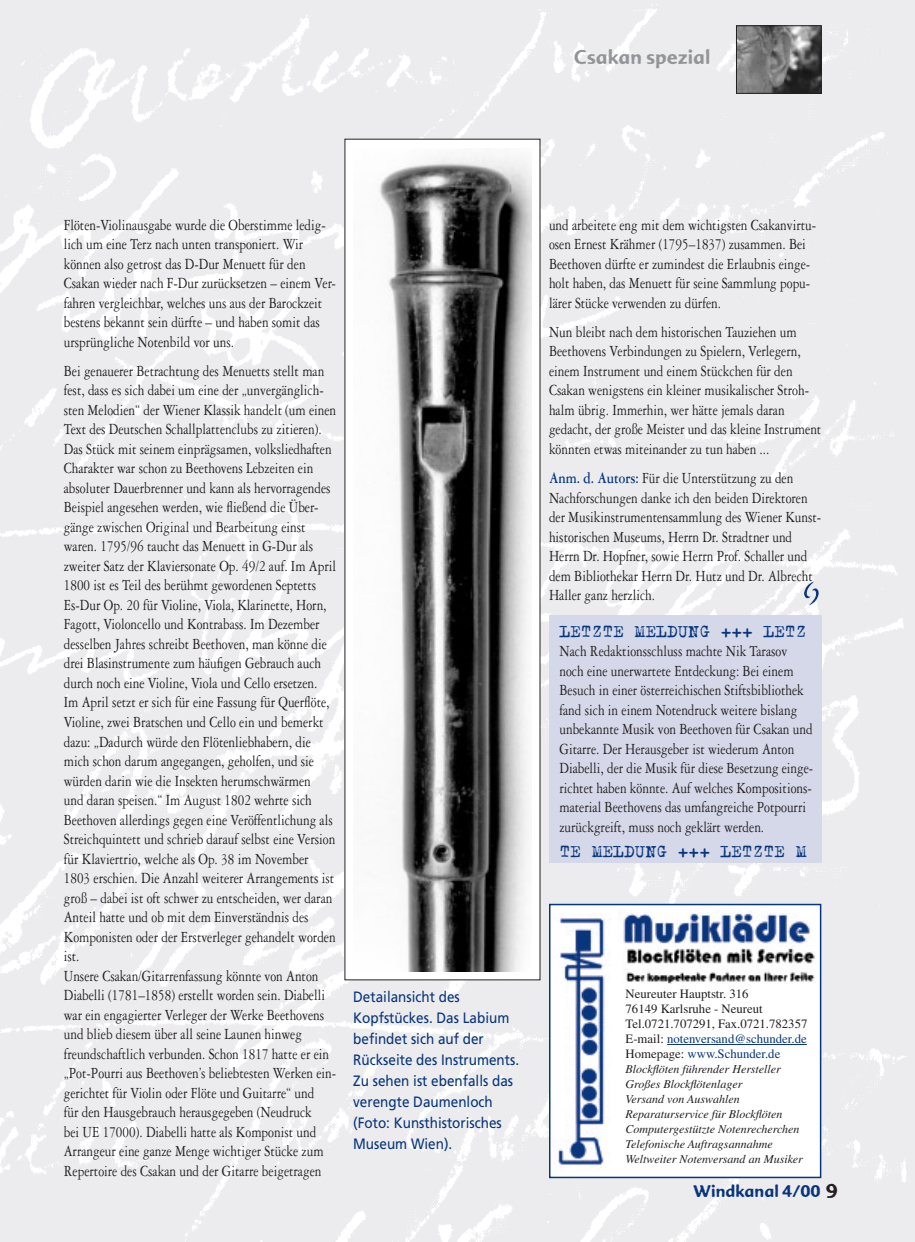
<style>
.page{position:relative;width:915px;height:1242px;background:#fff}
.page>*{position:absolute;margin:0;border:0;box-sizing:border-box;transform-origin:0 0}
.t1{font:19.5px "Trixie";color:#08357c}
.t2{font:19.5px "Advert Rough Three";color:#939598}
.t3{font:19.5px "Advert Rough Three";color:#231f20}
.t4{font:16.5px/19.5px "Garamond Three";color:#231f20;scale:.8 1}
.t5{font:16.5px "Advert Rough Three";color:#08357c}
.t6{font:15px/21px "Frutiger";color:#08357c;scale:.9 1}
.t7{font:12.75px/15px "Times";color:#231f20}
.t8{font:italic 12px/15px "Times";color:#231f20}
.s1{font-weight:700;color:#08357c}
.s2{color:#08357c}
</style>
<div class="page">
<img style="left:0;top:0;width:914px;height:1242px">
<div style="left:345px;top:139px;width:195px;height:841px;background:#fff"></div>
<img style="left:379px;top:156px;width:152px;height:815px">
<img style="left:738px;top:28px;width:81px;height:64px">
<div style="left:736px;top:26px;width:85px;height:68px;border:1px solid #231f20"></div>
<img style="left:803px;top:582px;width:15px;height:24px">
<div style="left:549px;top:616px;width:272px;height:247px;background:#d4d8e9"></div>
<div style="left:549px;top:904px;width:271px;height:273px;background:#fff"></div>
<div style="left:549px;top:903px;width:272px;height:275px;border:2px solid #08357c"></div>
<img style="left:623px;top:911px;width:187px;height:33px">
<img style="left:557px;top:918px;width:53px;height:247px">
<hr style="left:666px;top:1044px;width:140px;height:1px;background:#08357c">
<img style="left:626px;top:948px;width:189px;height:35px">
<p class="t2" style="left:573px;top:45px;width:138px">Csakan spezial</p>
<p class="t4" style="left:64px;top:215px;width:341px">Flöten-Violinausgabe wurde die Oberstimme ledig&shy;lich um eine Terz nach unten transponiert. Wir können also getrost das D-Dur Menuett für den Csakan wieder nach F-Dur zurücksetzen – einem Ver&shy;fahren vergleichbar, welches uns aus der Barockzeit bestens bekannt sein dürfte – und haben somit das ursprüngliche Notenbild vor uns.</p>
<p class="t4" style="left:64px;top:361px;width:342px">Bei genauerer Betrachtung des Menuetts stellt man fest, dass es sich dabei um eine der „unvergänglich&shy;sten Melodien“ der Wiener Klassik handelt (um einen Text des Deutschen Schallplattenclubs zu zitieren).<br>Das Stück mit seinem einprägsamen, volksliedhaften Charakter war schon zu Beethovens Lebzeiten ein absoluter Dauerbrenner und kann als hervorragendes Beispiel angesehen werden, wie fließend die Über&shy;gänge zwischen Original und Bearbeitung einst waren. 1795/96 taucht das Menuett in G-Dur als zweiter Satz der Klaviersonate Op. 49/2 auf. Im April 1800 ist es Teil des berühmt gewordenen Septetts Es-Dur Op. 20 für Violine, Viola, Klarinette, Horn, Fagott, Violoncello und Kontrabass. Im Dezember desselben Jahres schreibt Beethoven, man könne die drei Blasinstrumente zum häufigen Gebrauch auch durch noch eine Violine, Viola und Cello ersetzen.<br>Im April setzt er sich für eine Fassung für Querflöte, Violine, zwei Bratschen und Cello ein und bemerkt dazu: „Dadurch würde den Flötenliebhabern, die mich schon darum angegangen, geholfen, und sie würden darin wie die Insekten herumschwärmen<br>und daran speisen.“ Im August 1802 wehrte sich Beethoven allerdings gegen eine Veröffentlichung als Streichquintett und schrieb darauf selbst eine Version für Klaviertrio, welche als Op. 38 im November 1803 erschien. Die Anzahl weiterer Arrangements ist groß – dabei ist oft schwer zu entscheiden, wer daran Anteil hatte und ob mit dem Einverständnis des Komponisten oder der Erstverleger gehandelt worden ist.<br>Unsere Csakan/Gitarrenfassung könnte von Anton Diabelli (1781–1858) erstellt worden sein. Diabelli war ein engagierter Verleger der Werke Beethovens und blieb diesem über all seine Launen hinweg freundschaftlich verbunden. Schon 1817 hatte er ein „Pot-Pourri aus Beethoven’s beliebtesten Werken ein&shy;gerichtet für Violin oder Flöte und Guitarre“ und<br>für den Hausgebrauch herausgegeben (Neudruck<br>bei UE 17000). Diabelli hatte als Komponist und Arrangeur eine ganze Menge wichtiger Stücke zum Repertoire des Csakan und der Gitarre beigetragen</p>
<p class="t6" style="left:353px;top:986px;width:186px">Detailansicht des<br>Kopfstückes. Das Labium befindet sich auf der<br>Rückseite des Instruments.<br>Zu sehen ist ebenfalls das verengte Daumenloch (Foto: Kunsthistorisches<br>Museum Wien).</p>
<p class="t4" style="left:549px;top:215px;width:335px">und arbeitete eng mit dem wichtigsten Csakanvirtu&shy;osen Ernest Krähmer (1795–1837) zusammen. Bei Beethoven dürfte er zumindest die Erlaubnis einge&shy;holt haben, das Menuett für seine Sammlung popu&shy;lärer Stücke verwenden zu dürfen.</p>
<p class="t4" style="left:549px;top:322px;width:342px">Nun bleibt nach dem historischen Tauziehen um Beethovens Verbindungen zu Spielern, Verlegern, einem Instrument und einem Stückchen für den Csakan wenigstens ein kleiner musikalischer Stroh&shy;halm übrig. Immerhin, wer hätte jemals daran gedacht, der große Meister und das kleine Instrument könnten etwas miteinander zu tun haben ...</p>
<p class="t4" style="left:549px;top:468px;width:342px"><span class="s1">Anm. d. Autors:</span> Für die Unterstützung zu den Nachforschungen danke ich den beiden Direktoren der Musikinstrumentensammlung des Wiener Kunst&shy;historischen Museums, Herrn Dr. Stradtner und Herrn Dr. Hopfner, sowie Herrn Prof. Schaller und dem Bibliothekar Herrn Dr. Hutz und Dr. Albrecht Haller ganz herzlich.</p>
<p class="t1" style="left:559px;top:618px;width:248px">LETZTE MELDUNG +++ LETZ</p>
<p class="t4" style="left:559px;top:641px;width:319px">Nach Redaktionsschluss machte Nik Tarasov noch eine unerwartete Entdeckung: Bei einem Besuch in einer österreichischen Stiftsbibliothek fand sich in einem Notendruck weitere bislang unbekannte Musik von Beethoven für Csakan und Gitarre. Der Herausgeber ist wiederum Anton Diabelli, der die Musik für diese Besetzung einge&shy;richtet haben könnte. Auf welches Kompositions&shy;material Beethovens das umfangreiche Potpourri zurückgreift, muss noch geklärt werden.</p>
<p class="t1" style="left:559px;top:838px;width:248px">TE MELDUNG +++ LETZTE M</p>
<p class="t7" style="left:625px;top:986px;width:183px">Neureuter Hauptstr. 316<br>76149 Karlsruhe - Neureut<br>Tel.0721.707291, Fax.0721.782357<br>E-mail: <span class="s2">notenversand@schunder.de<br></span>Homepage: <span class="s2">www.Schunder.de</span></p>
<p class="t8" style="left:625px;top:1061px;width:179px">Blockflöten führender Hersteller<br>Großes Blockflötenlager<br>Versand von Auswahlen<br>Reparaturservice für Blockflöten<br>Computergestützte Notenrecherchen<br>Telefonische Auftragsannahme<br>Weltweiter Notenversand an Musiker</p>
<p class="t5" style="left:693px;top:1181px;width:129px">Windkanal 4/00</p>
<p class="t3" style="left:825px;top:1179px;width:13px">9</p>
</div>
